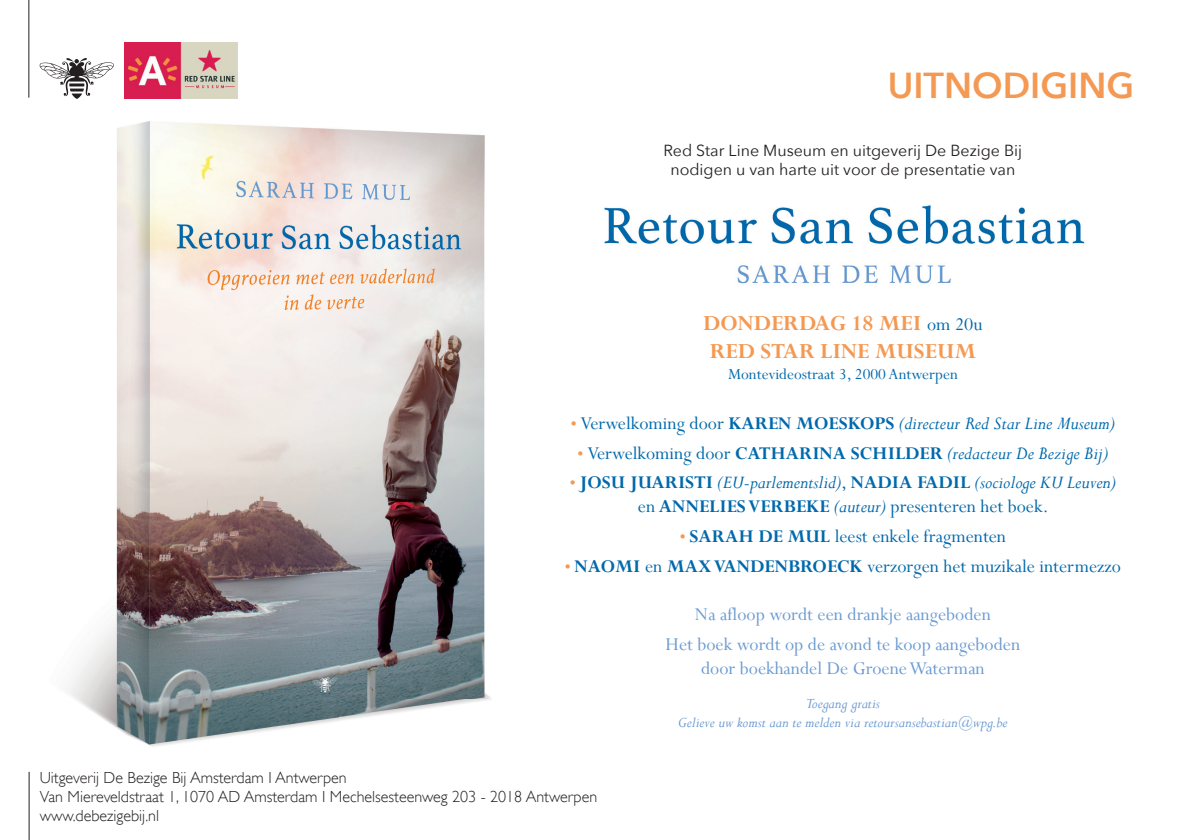
<style>
.page{position:relative;width:1191px;height:840px;background:#fff}
.page>*{position:absolute;margin:0;border:0;box-sizing:border-box;transform-origin:0 0}
.t1{font:600 36px "Avenir Next";color:#f49953}
.t2{font:700 24px/28.8px "Perpetua";color:#f49953}
.t3{font:italic 20px/24px "Perpetua";color:#0069ac;text-align:center}
.t4{font:20px/29.6px "Perpetua";color:#6b9bd2;text-align:center}
.t5{font:20px "Perpetua";color:#0069ac}
.t6{font:17px "Perpetua";color:#0069ac}
.t7{font:300 16px/19.2px "Gill Sans";color:#231f20}
.t8{font:16px/19.2px "Avenir Next";color:#231f20;text-align:center}
.t9{font:italic 16px/19.2px "Perpetua";color:#6b9bd2;text-align:center}
.s1{font-weight:400;font-size:20px;color:#0069ac}
.s2{font-weight:700;font-style:normal;font-size:17px;color:#f49953}
.s3{font-style:normal}
.s4{font-weight:700;font-style:normal}
.s5{font-weight:700;font-size:17px;color:#f49953}
.s6{font-weight:700}
</style>
<div class="page">
<hr style="left:28px;top:0;width:1px;height:98px;background:#231f20">
<svg style="left:40px;top:58px;width:74px;height:41px"></svg>
<hr style="left:29px;top:771px;width:1px;height:68px;background:#231f20">
<img style="left:604px;top:205px;width:481px;height:39px">
<img style="left:737px;top:265px;width:214px;height:19px">
<img style="left:68px;top:121px;width:423px;height:626px">
<img style="left:124px;top:42px;width:114px;height:57px">
<h1 class="t1" style="left:887px;top:54px;width:248px">UITNODIGING</h1>
<p class="t8" style="left:663px;top:140px;width:360px">Red Star Line Museum en uitgeverĳ De Bezige Bĳ nodigen u van harte uit voor de presentatie van</p>
<p class="t2" style="left:703px;top:307px;width:281px">DONDERDAG 18 MEI <span class="s1">om 20u<br></span>RED STAR LINE MUSEUM</p>
<p class="t6" style="left:728px;top:363px;width:231px">Montevideostraat 3, 2000 Antwerpen</p>
<p class="t3" style="left:571px;top:410px;width:545px"><span class="s2">•</span> <span class="s3">Verwelkoming door</span> <span class="s4">KAREN MOESKOPS</span> (directeur Red Star Line Museum)</p>
<p class="t3" style="left:577px;top:440px;width:532px"><span class="s2">•</span> <span class="s3">Verwelkoming door</span> <span class="s4">CATHARINA SCHILDER</span> (redacteur De Bezige Bij)</p>
<p class="t3" style="left:569px;top:469px;width:548px"><span class="s2">•</span> <span class="s4">JOSU JUARISTI</span> (EU-parlementslid)<span class="s3">,</span> <span class="s4">NADIA FADIL</span> (sociologe KU Leuven) <span class="s3">en</span> <span class="s4">ANNELIES VERBEKE</span> (auteur) <span class="s3">presenteren het boek.</span></p>
<p class="t5" style="left:679px;top:523px;width:328px"><span class="s5">•</span> <span class="s6">SARAH DE MUL</span> leest enkele fragmenten</p>
<p class="t5" style="left:565px;top:553px;width:558px"><span class="s5">•</span> <span class="s6">NAOMI</span> en <span class="s6">MAX VANDENBROECK</span> verzorgen het muzikale intermezzo</p>
<p class="t4" style="left:665px;top:598px;width:356px">Na afloop wordt een drankje aangeboden<br>Het boek wordt op de avond te koop aangeboden</p>
<p class="t4" style="left:701px;top:652px;width:285px">door boekhandel De Groene Waterman</p>
<p class="t7" style="left:40px;top:766px;width:559px">Uitgeverij De Bezige Bij Amsterdam I Antwerpen<br>Van Miereveldstraat 1, 1070 AD Amsterdam I Mechelsesteenweg 203 - 2018 Antwerpen www.debezigebij.nl</p>
<p class="t9" style="left:678px;top:693px;width:331px">Toegang gratis<br>Gelieve uw komst aan te melden via retoursansebastian@wpg.be</p>
</div>
